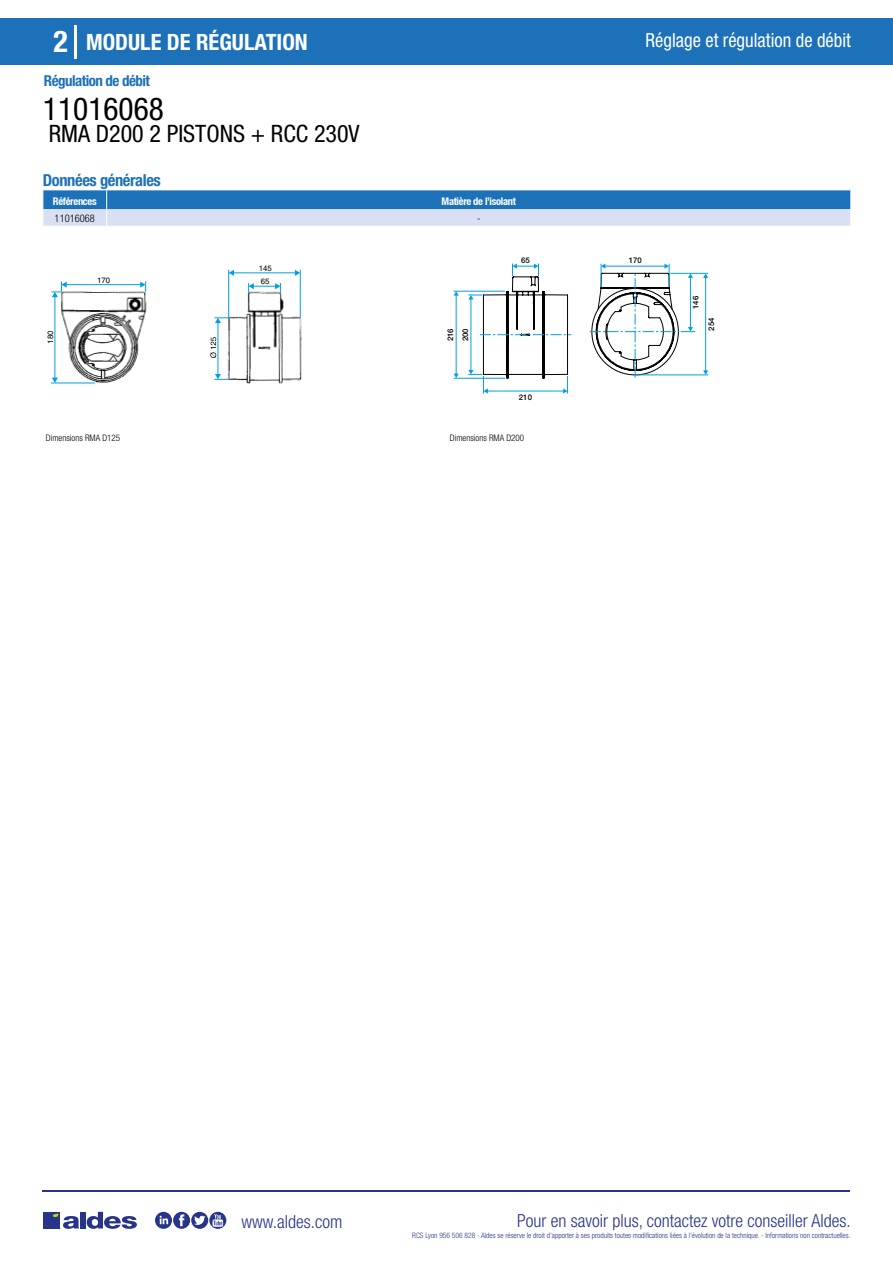
<style>
.page{position:relative;width:893px;height:1263px;background:#fff}
.page>*{position:absolute;margin:0;border:0;box-sizing:border-box;transform-origin:0 0}
.t1{font:condensed 31.5px "Helvetica Neue LT Std";color:#000}
.t2{font:700 condensed 30px "Helvetica Neue LT Std";color:#fff}
.t3{font:condensed 24px "Helvetica Neue LT Std";color:#000}
.t4{font:700 condensed 22.5px "Helvetica Neue LT Std";color:#fff}
.t5{font:condensed 19.5px "Helvetica Neue LT Std";color:#fff;scale:.95 1}
.t6{font:300 condensed 18px "Helvetica Neue";color:#28348b}
.t7{font:700 condensed 16.5px "Helvetica Neue LT Std";letter-spacing:-.025em;color:#1d71b8}
.t8{font:700 condensed 15px "Helvetica Neue LT Std";letter-spacing:-.035em;color:#1d71b8}
.t9{font:700 condensed 10.5px "Helvetica Neue";letter-spacing:-.03em;color:#fff}
.t10{font:300 condensed 10.5px "Helvetica Neue";color:#000}
.t11{font:300 condensed 9px "Helvetica Neue";color:#000}
.t12{font:500 7.8px/15.1px "Helvetica Neue";color:#000}
.t13{font:7.8px/13.4px "Helvetica";color:#000}
.t14{font:300 condensed 7.5px "Helvetica Neue";color:#28348b}
</style>
<div class="page">
<div style="left:0;top:18px;width:893px;height:46px;background:#1d71b8"></div>
<hr style="left:74px;top:25px;width:2px;height:33px;background:#fff">
<hr style="left:43px;top:1190px;width:807px;height:1px;background:#28348b">
<svg style="left:155px;top:1212px;width:71px;height:17px"></svg>
<div style="left:43px;top:1212px;width:17px;height:16px;background:#28348b"></div>
<div style="left:80px;top:1212px;width:6px;height:16px;background:#28348b"></div>
<svg style="left:87px;top:1212px;width:50px;height:17px"></svg>
<svg style="left:53px;top:1213px;width:26px;height:16px"></svg>
<svg style="left:43px;top:190px;width:808px;height:36px;background:#78a7d4"></svg>
<img style="left:51px;top:269px;width:251px;height:115px">
<hr style="left:65px;top:284px;width:79px;height:1px;background:#009fe3">
<hr style="left:51px;top:382px;width:44px;height:1px;background:#009fe3">
<hr style="left:54px;top:295px;width:1px;height:84px;background:#009fe3">
<svg style="left:52px;top:378px;width:6px;height:5px"></svg>
<svg style="left:140px;top:281px;width:6px;height:11px"></svg>
<hr style="left:231px;top:272px;width:66px;height:1px;background:#009fe3">
<svg style="left:295px;top:270px;width:5px;height:6px"></svg>
<svg style="left:229px;top:270px;width:5px;height:6px"></svg>
<hr style="left:300px;top:270px;width:1px;height:48px;background:#009fe3">
<hr style="left:228px;top:270px;width:1px;height:48px;background:#009fe3">
<svg style="left:51px;top:282px;width:16px;height:15px"></svg>
<hr style="left:218px;top:321px;width:1px;height:54px;background:#009fe3">
<svg style="left:214px;top:374px;width:15px;height:6px"></svg>
<svg style="left:210px;top:337px;width:6px;height:21px"></svg>
<svg style="left:248px;top:283px;width:33px;height:10px"></svg>
<svg style="left:214px;top:317px;width:15px;height:6px"></svg>
<hr style="left:705px;top:277px;width:1px;height:95px;background:#009fe3">
<svg style="left:703px;top:370px;width:5px;height:4px"></svg>
<svg style="left:703px;top:274px;width:5px;height:4px"></svg>
<hr style="left:670px;top:273px;width:38px;height:1px;background:#009fe3">
<hr style="left:637px;top:374px;width:71px;height:1px;background:#009fe3">
<hr style="left:454px;top:291px;width:51px;height:1px;background:#009fe3">
<hr style="left:454px;top:378px;width:51px;height:1px;background:#009fe3">
<svg style="left:468px;top:263px;width:227px;height:131px"></svg>
<hr style="left:456px;top:294px;width:1px;height:82px;background:#009fe3">
<svg style="left:454px;top:374px;width:5px;height:4px"></svg>
<svg style="left:454px;top:291px;width:5px;height:5px"></svg>
<h2 class="t2" style="left:54px;top:24px;width:16px">2</h2>
<h3 class="t4" style="left:86px;top:28px;width:223px">MODULE DE RÉGULATION</h3>
<h3 class="t5" style="left:646px;top:29px;width:218px">Réglage et régulation de débit</h3>
<h3 class="t8" style="left:44px;top:71px;width:108px">Régulation de débit</h3>
<h1 class="t1" style="left:43px;top:91px;width:122px">11016068</h1>
<h3 class="t3" style="left:49px;top:120px;width:312px">RMA D200 2 PISTONS + RCC 230V</h3>
<h3 class="t7" style="left:43px;top:170px;width:119px">Données générales</h3>
<h3 class="t9" style="left:53px;top:195px;width:45px">Références</h3>
<h3 class="t9" style="left:442px;top:195px;width:76px">Matière de l’isolant</h3>
<h3 class="t10" style="left:55px;top:212px;width:42px">11016068</h3>
<h3 class="t10" style="left:477px;top:212px;width:5px">-</h3>
<p class="t13" style="left:44px;top:344px;width:15px;rotate:-90deg">180</p>
<p class="t13" style="left:97px;top:273px;width:15px">170</p>
<p class="t13" style="left:259px;top:261px;width:15px">145<br>65</p>
<p class="t12" style="left:443px;top:341px;width:15px;rotate:-90deg">216<br>200</p>
<p class="t12" style="left:521px;top:253px;width:10px">65</p>
<p class="t12" style="left:519px;top:389px;width:15px">210</p>
<p class="t11" style="left:46px;top:433px;width:76px">Dimensions RMA D125</p>
<p class="t11" style="left:450px;top:433px;width:76px">Dimensions RMA D200</p>
<p class="t12" style="left:629px;top:253px;width:15px">170</p>
<p class="t12" style="left:688px;top:309px;width:15px;rotate:-90deg">146</p>
<p class="t12" style="left:704px;top:331px;width:15px;rotate:-90deg">254</p>
<h3 class="t6" style="left:241px;top:1211px;width:102px">www.aldes.com</h3>
<h3 class="t6" style="left:517px;top:1211px;width:335px">Pour en savoir plus, contactez votre conseiller Aldes.</h3>
<p class="t14" style="left:412px;top:1230px;width:440px">RCS Lyon 956 506 828 - Aldes se réserve le droit d’apporter à ses produits toutes modifications liées à l’évolution de la technique. - Informations non contractuelles.</p>
</div>
